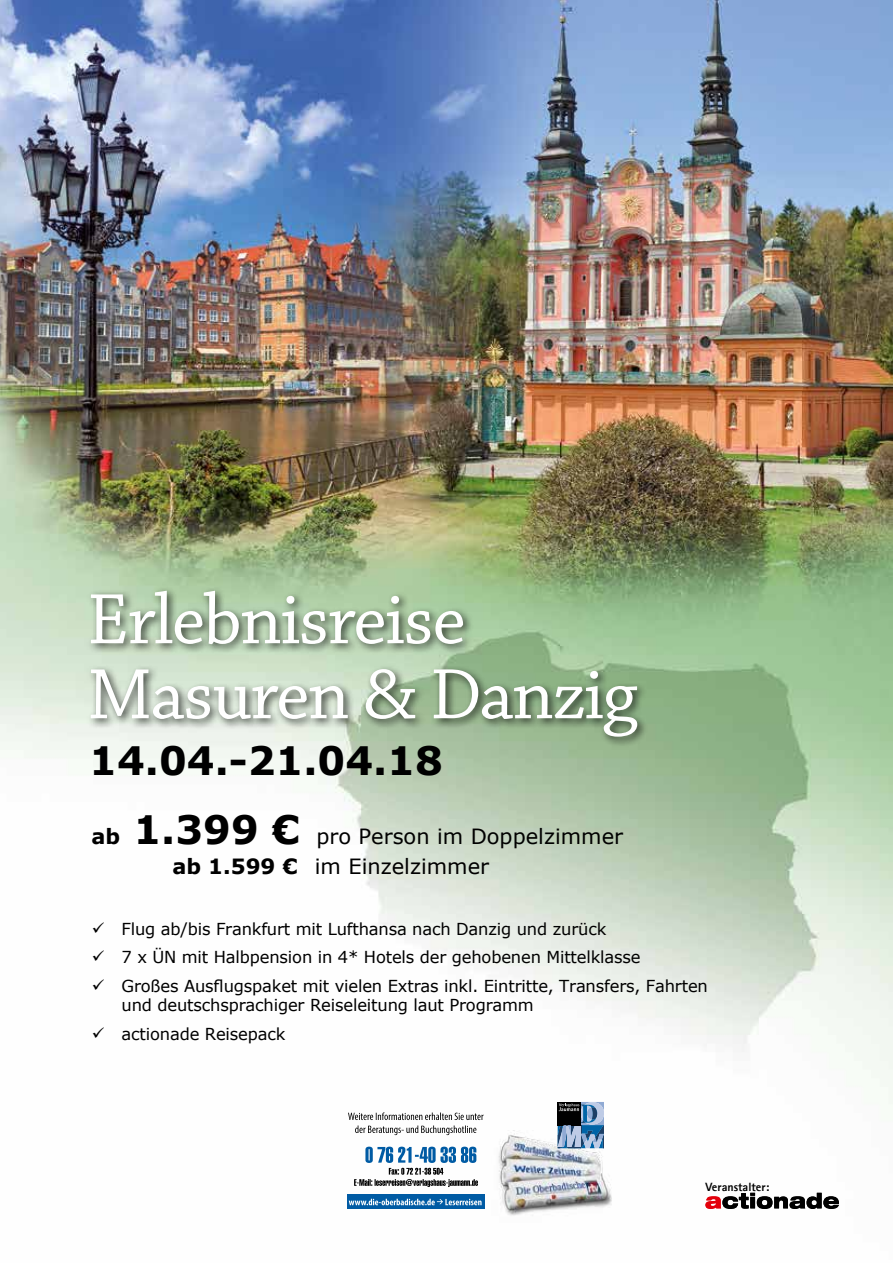
<style>
.page{position:relative;width:893px;height:1263px;background:#fff}
.page>*{position:absolute;margin:0;border:0;box-sizing:border-box;transform-origin:0 0}
.t1{font:75px/75px "Chaparral Pro";letter-spacing:-.02em;color:#fff}
.t2{font:700 39.15px "Verdana";color:#000}
.t3{font:21px/30px "Verdana";color:#000}
.t4{font:16.5px/28.3px "Verdana";letter-spacing:-.01em;color:#000}
.t5{font:800 12px "Rotis Sans Serif";color:#000}
.s1{font-weight:700}
.s2{font-weight:700;font-size:39.15px}
</style>
<div class="page">
<img style="left:0;top:0;width:893px;height:1209px">
<svg style="left:705px;top:1192px;width:134px;height:17px"></svg>
<img style="left:491px;top:1131px;width:132px;height:85px">
<svg style="left:558px;top:1102px;width:46px;height:46px"></svg>
<div style="left:86px;top:586px;width:561px;height:162px;background:#000;opacity:.75"></div>
<svg style="left:348px;top:1112px;width:136px;height:23px"></svg>
<svg style="left:354px;top:1146px;width:124px;height:41px"></svg>
<div style="left:347px;top:1195px;width:137px;height:14px;background:#005ba4"></div>
<svg style="left:349px;top:1199px;width:133px;height:6px"></svg>
<svg style="left:93px;top:922px;width:11px;height:11px"></svg>
<svg style="left:93px;top:950px;width:11px;height:11px"></svg>
<svg style="left:93px;top:979px;width:11px;height:10px"></svg>
<svg style="left:93px;top:1027px;width:11px;height:11px"></svg>
<h1 class="t1" style="left:87px;top:585px;width:552px">Erlebnisreise<br>Masuren &amp; Danzig</h1>
<h2 class="t2" style="left:89px;top:735px;width:355px">14.04.-21.04.18</h2>
<p class="t3" style="left:172px;top:822px;width:452px;text-indent:-81px"><span class="s1">ab</span> <span class="s2">1.399 €</span> pro Person im Doppelzimmer <span class="s1">ab 1.599 €</span> im Einzelzimmer</p>
<p class="t4" style="left:122px;top:915px;width:588px">Flug ab/bis Frankfurt mit Lufthansa nach Danzig und zurück<br>7 x ÜN mit Halbpension in 4* Hotels der gehobenen Mittelklasse<br>Großes Ausflugspaket mit vielen Extras inkl. Eintritte, Transfers, Fahrten</p>
<p class="t4" style="left:122px;top:991px;width:414px">und deutschsprachiger Reiseleitung laut Programm actionade Reisepack</p>
<p class="t5" style="left:705px;top:1179px;width:65px">Veranstalter:</p>
</div>
